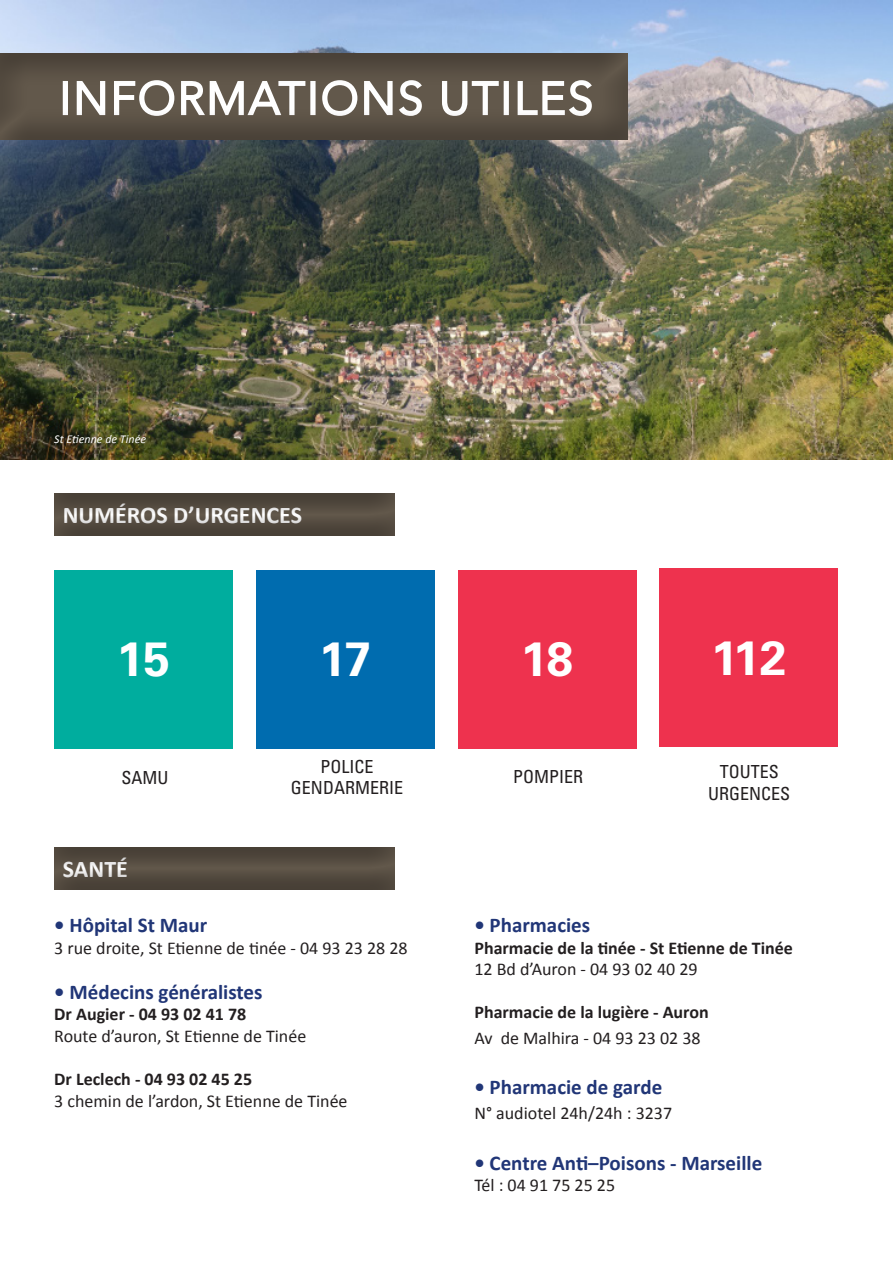
<style>
.page{position:relative;width:893px;height:1263px;background:#fff}
.page>*{position:absolute;margin:0;border:0;box-sizing:border-box;transform-origin:0 0}
.t1{font:700 48px "Univers LT Std";letter-spacing:-.02em;color:#fff}
.t2{font:300 45px "Avenir LT Std";letter-spacing:.05em;color:#fff}
.t3{font:700 24px "Calibri";color:#fff}
.t4{font:700 21px "Calibri";color:#213677}
.t5{font:18px "Calibri";color:#231f20}
.t6{font:700 18px "Calibri";color:#231f20}
.t7{font:condensed 18px/21.6px "Univers LT Std";color:#231f20;text-align:center}
.t8{font:italic 12px "Calibri";color:#fff}
</style>
<div class="page">
<img style="left:0;top:0;width:893px;height:459px">
<div style="left:0;top:51px;width:643px;height:90px;background:#231f20;opacity:.5"></div>
<div style="left:54px;top:570px;width:179px;height:178px;background:#00ad9e"></div>
<div style="left:256px;top:570px;width:179px;height:178px;background:#006caf"></div>
<div style="left:458px;top:570px;width:178px;height:178px;background:#ee324e"></div>
<div style="left:659px;top:568px;width:179px;height:179px;background:#ee324e"></div>
<div style="left:49px;top:492px;width:347px;height:45px;background:#231f20;opacity:.5"></div>
<div style="left:50px;top:845px;width:346px;height:45px;background:#231f20;opacity:.5"></div>
<h2 class="t2" style="left:60px;top:72px;width:535px">INFORMATIONS UTILES</h2>
<p class="t8" style="left:54px;top:431px;width:93px">St Etienne de Tinée</p>
<h3 class="t3" style="left:63px;top:500px;width:241px">NUMÉROS D’URGENCES</h3>
<p class="t1" style="left:117px;top:631px;width:55px">15</p>
<p class="t1" style="left:319px;top:631px;width:53px">17</p>
<p class="t1" style="left:521px;top:631px;width:54px">18</p>
<p class="t1" style="left:711px;top:630px;width:77px">112</p>
<p class="t7" style="left:122px;top:766px;width:48px">SAMU</p>
<p class="t7" style="left:320px;top:755px;width:55px">POLICE</p>
<p class="t7" style="left:291px;top:777px;width:114px">GENDARMERIE</p>
<p class="t7" style="left:513px;top:766px;width:72px">POMPIER</p>
<p class="t7" style="left:708px;top:761px;width:84px">TOUTES<br>URGENCES</p>
<h3 class="t3" style="left:63px;top:854px;width:67px">SANTÉ</h3>
<p class="t4" style="left:54px;top:912px;width:154px">• Hôpital St Maur</p>
<p class="t5" style="left:54px;top:936px;width:355px">3 rue droite, St Etienne de tinée - 04 93 23 28 28</p>
<p class="t4" style="left:54px;top:978px;width:210px">• Médecins généralistes</p>
<p class="t6" style="left:54px;top:1003px;width:193px">Dr Augier - 04 93 02 41 78</p>
<p class="t5" style="left:54px;top:1024px;width:254px">Route d’auron, St Etienne de Tinée</p>
<p class="t6" style="left:54px;top:1067px;width:199px">Dr Leclech - 04 93 02 45 25</p>
<p class="t5" style="left:54px;top:1089px;width:295px">3 chemin de l’ardon, St Etienne de Tinée</p>
<p class="t4" style="left:474px;top:912px;width:117px">• Pharmacies</p>
<p class="t6" style="left:474px;top:936px;width:320px">Pharmacie de la tinée - St Etienne de Tinée</p>
<p class="t5" style="left:474px;top:958px;width:225px">12 Bd d’Auron - 04 93 02 40 29</p>
<p class="t6" style="left:474px;top:1001px;width:236px">Pharmacie de la lugière - Auron</p>
<p class="t5" style="left:474px;top:1026px;width:228px">Av de Malhira - 04 93 23 02 38</p>
<p class="t4" style="left:474px;top:1074px;width:189px">• Pharmacie de garde</p>
<p class="t5" style="left:474px;top:1102px;width:199px">N° audiotel 24h/24h : 3237</p>
<p class="t4" style="left:474px;top:1149px;width:289px">• Centre Anti–Poisons - Marseille</p>
<p class="t5" style="left:474px;top:1174px;width:142px">Tél : 04 91 75 25 25</p>
</div>
